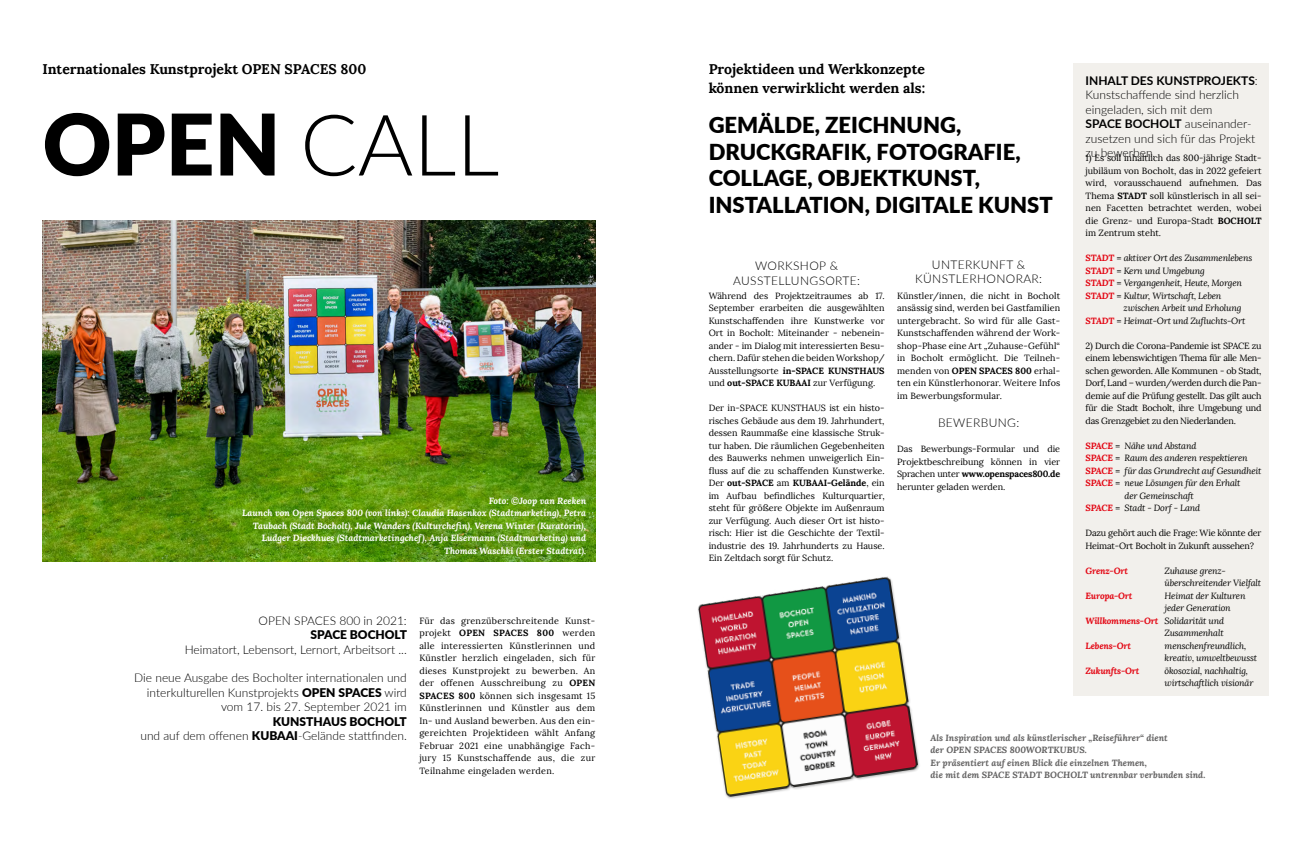
<style>
.page{position:relative;width:1304px;height:842px;background:#fff}
.page>*{position:absolute;margin:0;border:0;box-sizing:border-box;transform-origin:0 0}
.Head_fett{font:900 85px "Lato";color:#000}
.Zwischenhead{font:900 22px/26.4px "Lato";color:#000}
.Subhead{font:700 14px/19px "Lora";color:#000}
.Zwischenhead-2{font:300 12px/14.4px "Lato";color:#000;text-align:right}
.Zwischenhead-3{font:300 12px/14.4px "Lato";letter-spacing:.03em;color:#000;text-align:center}
.Zwischenhead-4{font:700 12px "Lato";color:#000}
.Fließtext{font:9px/12.5px "Lora";color:#000;text-align:justify}
.Fließtext-2{font:italic 9px "Lora";letter-spacing:-.02em;color:#000}
.BU_s{font:italic 700 9px/12.5px "Lora";color:#fff;text-align:right}
.BU_s-2{font:italic 700 9px/12.5px "Lora";color:#646363}
.Zwischenhead-5{font:9px/12.5px "Lora";color:#000;text-align:justify}
.Fließtext-3{font:9px/12.5px "Lora";letter-spacing:-.02em;color:#000}
.Fließtext-4{font:italic 700 9px "Lora";letter-spacing:-.02em;color:#e30613}
.s1{font-weight:300}
.s2{font-weight:900}
.s3{font-weight:700}
.s4{font-weight:700;color:#e30613}
.s5{font-style:normal}
.s6{font-weight:400;color:#000}
</style>
<div class="page">
<div style="left:1073px;top:64px;width:195px;height:632px;background:#f2f0ec"></div>
<img style="left:43px;top:220px;width:552px;height:342px">
<img style="left:698px;top:576px;width:221px;height:221px">
<p class="Subhead" style="left:43px;top:59px;width:325px">Internationales Kunstprojekt OPEN SPACES 800</p>
<p class="Head_fett" style="left:43px;top:81px;width:458px">OPEN <span class="s1">CALL</span></p>
<p class="BU_s" style="left:489px;top:494px;width:99px">Foto: ©Joop van Reeken</p>
<p class="BU_s" style="left:242px;top:507px;width:346px">Launch von Open Spaces 800 (von links): Claudia Hasenkox (Stadtmarketing), Petra Taubach (Stadt Bocholt), Jule Wanders (Kulturchefin), Verena Winter (Kuratorin), Ludger Dieckhues (Stadtmarketingchef), Anja Elsermann (Stadtmarketing) und Thomas Waschki (Erster Stadtrat).</p>
<p class="Zwischenhead-2" style="left:185px;top:613px;width:224px">OPEN SPACES 800 in 2021:<br><span class="s2">SPACE BOCHOLT<br></span>Heimatort, Lebensort, Lernort, Arbeitsort ...</p>
<p class="Zwischenhead-2" style="left:134px;top:670px;width:274px">Die neue Ausgabe des Bocholter internationalen und interkulturellen Kunstprojekts <span class="s2">OPEN SPACES</span> wird vom 17. bis 27. September 2021 im<br><span class="s2">KUNSTHAUS BOCHOLT<br></span>und auf dem offenen <span class="s2">KUBAAI</span>-Gelände stattfinden.</p>
<p class="Fließtext" style="left:419px;top:614px;width:177px">Für das grenzüberschreitende Kunst&shy;projekt <span class="s3">OPEN SPACES 800</span> werden alle interessierten Künstlerinnen und Künstler herzlich eingeladen, sich für dieses Kunstprojekt zu bewerben. An der offenen Ausschreibung zu <span class="s3">OPEN SPACES 800</span> können sich insgesamt 15<br>Künstlerinnen und Künstler aus dem In- und Ausland bewerben. Aus den ein&shy;gereichten Projektideen wählt Anfang Februar 2021 eine unabhängige Fach&shy;jury 15 Kunstschaffende aus, die zur Teilnahme eingeladen werden.</p>
<p class="Subhead" style="left:709px;top:59px;width:218px">Projektideen und Werkkonzepte können verwirklicht werden als:</p>
<p class="Zwischenhead" style="left:709px;top:111px;width:313px">GEMÄLDE, ZEICHNUNG,<br>DRUCKGRAFIK, FOTOGRAFIE,<br>COLLAGE, OBJEKTKUNST,</p>
<p class="Zwischenhead" style="left:709px;top:190px;width:346px">INSTALLATION, DIGITALE KUNST</p>
<p class="Zwischenhead-3" style="left:733px;top:259px;width:128px">WORKSHOP &amp;<br>AUSSTELLUNGSORTE:</p>
<p class="Fließtext" style="left:709px;top:289px;width:177px">Während des Projektzeitraumes ab 17.<br>September erarbeiten die ausgewählten Kunstschaffenden ihre Kunstwerke vor Ort in Bocholt: Miteinander - nebenein&shy;ander - im Dialog mit interessierten Besu&shy;chern. Dafür stehen die beiden Workshop/ Ausstellungsorte <span class="s3">in-SPACE KUNSTHAUS </span>und <span class="s3">out-SPACE KUBAAI</span> zur Verfügung.</p>
<p class="Fließtext" style="left:709px;top:402px;width:177px">Der in-SPACE KUNSTHAUS ist ein histo&shy;risches Gebäude aus dem 19. Jahrhundert, dessen Raummaße eine klassische Struk&shy;tur haben. Die räumlichen Gegebenheiten des Bauwerks nehmen unweigerlich Ein&shy;fluss auf die zu schaffenden Kunstwerke.<br>Der <span class="s3">out-SPACE</span> am <span class="s3">KUBAAI-Gelände</span>, ein im Aufbau befindliches Kulturquartier, steht für größere Objekte im Außenraum zur Verfügung. Auch dieser Ort ist histo&shy;risch: Hier ist die Geschichte der Textil&shy;industrie des 19. Jahrhunderts zu Hause.<br>Ein Zeltdach sorgt für Schutz.</p>
<p class="Zwischenhead-3" style="left:915px;top:257px;width:128px">UNTERKUNFT &amp;<br>KÜNSTLERHONORAR:</p>
<p class="Fließtext" style="left:897px;top:289px;width:165px">Künstler/innen, die nicht in Bocholt ansässig sind, werden bei Gastfamilien untergebracht. So wird für alle Gast-Kunstschaffenden während der Work&shy;shop-Phase eine Art „Zuhause-Gefühl“ in Bocholt ermöglicht. Die Teilneh&shy;menden von <span class="s3">OPEN SPACES 800</span> erhal&shy;ten ein Künstlerhonorar. Weitere Infos im Bewerbungsformular.</p>
<p class="Zwischenhead-3" style="left:938px;top:415px;width:83px">BEWERBUNG:</p>
<p class="Zwischenhead-5" style="left:897px;top:443px;width:165px">Das Bewerbungs-Formular und die Projektbeschreibung können in vier Sprachen unter <span class="s3">www.openspaces800.de </span>herunter geladen werden.</p>
<p class="Zwischenhead-4" style="left:1085px;top:72px;width:174px">INHALT DES KUNSTPROJEKTS<span class="s1">:</span></p>
<p class="Zwischenhead-2" style="left:1085px;top:87px;width:171px;text-align:left">Kunstschaffende sind herzlich eingeladen, sich mit dem<br><span class="s3">SPACE BOCHOLT</span> auseinander&shy;zusetzen und sich für das Projekt zu bewerben.</p>
<p class="Fließtext" style="left:1086px;top:152px;width:177px">1) Es soll inhaltlich das 800-jährige Stadt&shy;jubiläum von Bocholt, das in 2022 gefeiert wird, vorausschauend aufnehmen. Das Thema <span class="s3">STADT</span> soll künstlerisch in all sei&shy;nen Facetten betrachtet werden, wobei die Grenz- und Europa-Stadt <span class="s3">BOCHOLT </span>im Zentrum steht.</p>
<p class="Fließtext-2" style="left:1086px;top:252px;width:168px"><span class="s4">STADT</span> <span class="s5">=</span> aktiver Ort des Zusammenlebens</p>
<p class="Fließtext-2" style="left:1086px;top:265px;width:121px"><span class="s4">STADT</span> <span class="s5">=</span> Kern und Umgebung</p>
<p class="Fließtext-2" style="left:1086px;top:277px;width:158px"><span class="s4">STADT</span> <span class="s5">=</span> Vergangenheit, Heute, Morgen</p>
<p class="Fließtext-2" style="left:1086px;top:290px;width:137px"><span class="s4">STADT</span> <span class="s5">=</span> Kultur, Wirtschaft, Leben</p>
<p class="Fließtext-2" style="left:1124px;top:302px;width:119px">zwischen Arbeit und Erholung</p>
<p class="Fließtext-2" style="left:1086px;top:315px;width:161px"><span class="s4">STADT</span> <span class="s5">=</span> Heimat-Ort und Zufluchts-Ort</p>
<p class="Fließtext" style="left:1086px;top:339px;width:177px">2) Durch die Corona-Pandemie ist SPACE zu einem lebenswichtigen Thema für alle Men&shy;schen geworden. Alle Kommunen - ob Stadt, Dorf, Land – wurden/werden durch die Pan&shy;demie auf die Prüfung gestellt. Das gilt auch für die Stadt Bocholt, ihre Umgebung und das Grenzgebiet zu den Niederlanden.</p>
<p class="Fließtext-2" style="left:1086px;top:440px;width:112px"><span class="s4">SPACE</span> <span class="s5">=</span> Nähe und Abstand</p>
<p class="Fließtext-2" style="left:1086px;top:452px;width:164px"><span class="s4">SPACE</span> <span class="s5">=</span> Raum des anderen respektieren</p>
<p class="Fließtext-2" style="left:1086px;top:465px;width:177px"><span class="s4">SPACE</span> <span class="s5">=</span> für das Grundrecht auf Gesundheit</p>
<p class="Fließtext-2" style="left:1086px;top:477px;width:156px"><span class="s4">SPACE</span> <span class="s5">=</span> neue Lösungen für den Erhalt</p>
<p class="Fließtext-2" style="left:1125px;top:490px;width:71px">der Gemeinschaft</p>
<p class="Fließtext-2" style="left:1086px;top:502px;width:116px"><span class="s4">SPACE</span> <span class="s5">=</span> Stadt - Dorf - Land</p>
<p class="Fließtext-3" style="left:1086px;top:527px;width:177px">Dazu gehört auch die Frage: Wie könnte der<br>Heimat-Ort Bocholt in Zukunft aussehen?</p>
<p class="Fließtext-4" style="left:1086px;top:564px;width:44px">Grenz-Ort</p>
<p class="Fließtext-2" style="left:1165px;top:565px;width:63px">Zuhause grenz-</p>
<p class="Fließtext-2" style="left:1165px;top:577px;width:98px">überschreitender Vielfalt</p>
<p class="Fließtext-4" style="left:1086px;top:589px;width:48px">Europa-Ort</p>
<p class="Fließtext-2" style="left:1165px;top:590px;width:82px">Heimat der Kulturen</p>
<p class="Fließtext-2" style="left:1165px;top:602px;width:68px">jeder Generation</p>
<p class="Fließtext-4" style="left:1086px;top:614px;width:140px">Willkommens-Ort <span class="s6">Solidarität und</span></p>
<p class="Fließtext-2" style="left:1165px;top:627px;width:61px">Zusammenhalt</p>
<p class="Fließtext-4" style="left:1086px;top:639px;width:47px">Lebens-Ort</p>
<p class="Fließtext-2" style="left:1165px;top:640px;width:83px">menschenfreundlich,</p>
<p class="Fließtext-2" style="left:1165px;top:652px;width:94px">kreativ, umweltbewusst</p>
<p class="Fließtext-4" style="left:1086px;top:664px;width:55px">Zukunfts-Ort</p>
<p class="Fließtext-2" style="left:1165px;top:665px;width:85px">ökosozial, nachhaltig,</p>
<p class="Fließtext-2" style="left:1165px;top:677px;width:90px">wirtschaftlich visionär</p>
<p class="BU_s-2" style="left:931px;top:731px;width:239px">Als Inspiration und als künstlerischer „Reiseführer“ dient der OPEN SPACES 800WORTKUBUS.</p>
<p class="BU_s-2" style="left:931px;top:756px;width:218px">Er präsentiert auf einen Blick die einzelnen Themen,</p>
<p class="BU_s-2" style="left:931px;top:769px;width:276px">die mit dem SPACE STADT BOCHOLT untrennbar verbunden sind.</p>
</div>
